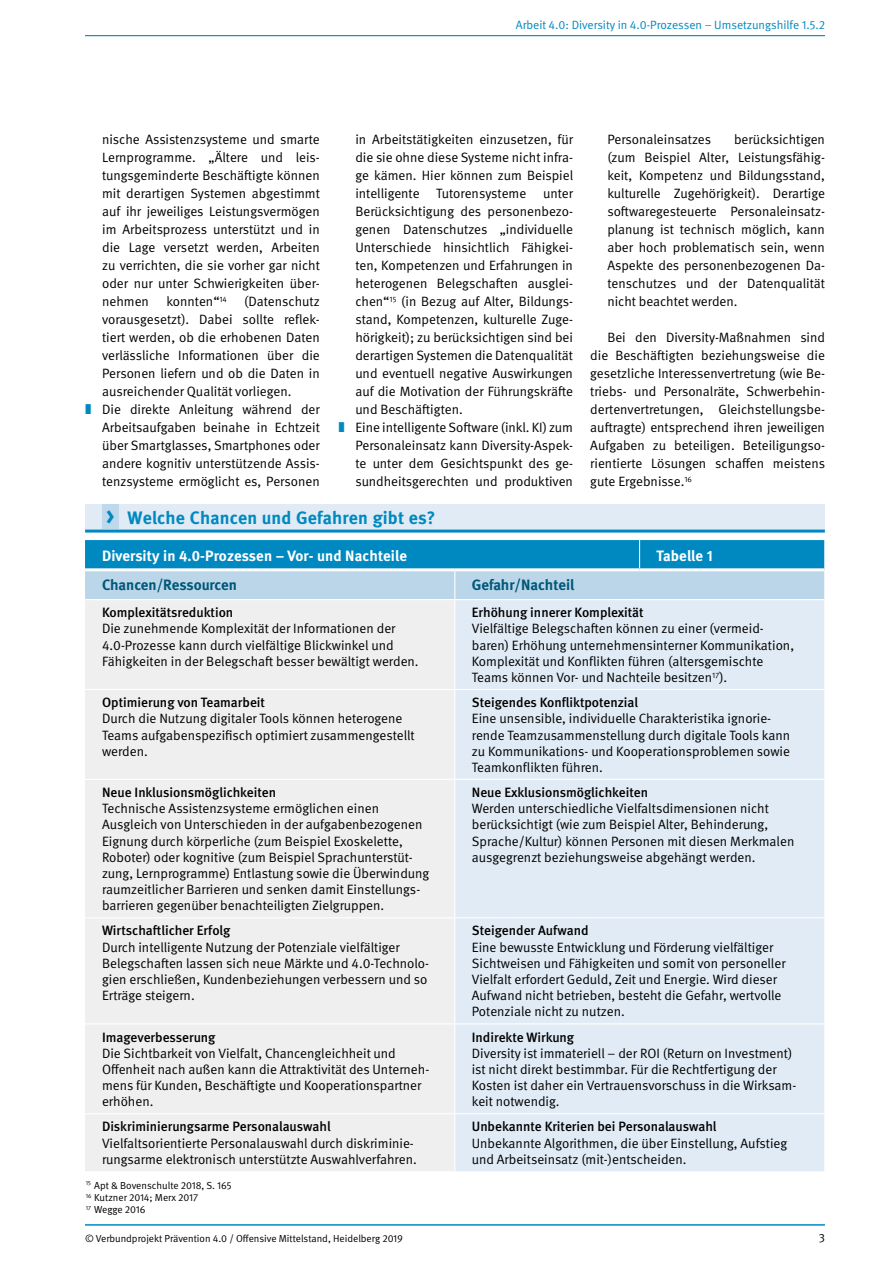
<style>
.page{position:relative;width:893px;height:1263px;background:#fff}
.page>*{position:absolute;margin:0;border:0;box-sizing:border-box;transform-origin:0 0}
.t1{font:700 18px "DGUV Meta";letter-spacing:.01em;color:#0089c0}
.Tab_Head{font:700 15px "DGUV Meta";letter-spacing:.01em;color:#fff}
.Tab_Head-2{font:700 15px "DGUV Meta";letter-spacing:-.005em;color:#005879}
.Tab_P{font:13.5px/18px "DGUV Meta";color:#000}
.P_Fließtext__Einzug{font:13.5px/18px "DGUV Meta";color:#000;text-align:justify}
.Tab_P_ohABst{font:500 13.5px "DGUV Meta";color:#000}
.t2{font:12px "DGUV Meta";color:#0089c0}
.t3{font:12px "DGUV Meta";color:#000}
._02_Quellen_2_Zeiche{font:10.2px "DGUV Meta";color:#000}
.s1{font-size:28.5px}
</style>
<div class="page">
<hr style="left:85px;top:35px;width:740px;height:1px;background:#0089c0">
<hr style="left:85px;top:1224px;width:740px;height:2px;background:#0089c0">
<div style="left:85px;top:504px;width:740px;height:26px;background:#e1ebf5"></div>
<hr style="left:85px;top:530px;width:740px;height:3px;background:#0089c0">
<div style="left:102px;top:504px;width:16px;height:26px;background:#bfd8eb"></div>
<div style="left:85px;top:600px;width:369px;height:571px;background:#efeff0"></div>
<div style="left:455px;top:600px;width:369px;height:571px;background:#e1ebf5"></div>
<hr style="left:85px;top:689px;width:370px;height:1px;background:#fff">
<hr style="left:85px;top:779px;width:370px;height:1px;background:#fff">
<hr style="left:455px;top:779px;width:184px;height:1px;background:#fff">
<hr style="left:639px;top:779px;width:185px;height:1px;background:#fff">
<hr style="left:85px;top:917px;width:370px;height:1px;background:#fff">
<hr style="left:455px;top:917px;width:184px;height:1px;background:#fff">
<hr style="left:639px;top:917px;width:185px;height:1px;background:#fff">
<hr style="left:85px;top:1023px;width:370px;height:1px;background:#fff">
<hr style="left:455px;top:1023px;width:184px;height:1px;background:#fff">
<hr style="left:639px;top:1023px;width:185px;height:1px;background:#fff">
<hr style="left:455px;top:689px;width:184px;height:1px;background:#fff">
<hr style="left:639px;top:689px;width:185px;height:1px;background:#fff">
<hr style="left:85px;top:1113px;width:370px;height:1px;background:#fff">
<hr style="left:455px;top:1113px;width:184px;height:1px;background:#fff">
<hr style="left:639px;top:1113px;width:185px;height:1px;background:#fff">
<svg style="left:85px;top:540px;width:739px;height:60px;background:#67b4d7"></svg>
<p class="t2" style="left:516px;top:18px;width:311px">Arbeit 4.0: Diversity in 4.0-Prozessen – Umsetzungshilfe 1.5.2</p>
<p class="Tab_P" style="left:102px;top:131px;width:219px;text-align:justify">nische Assistenzsysteme und smarte Lernprogramme. „Ältere und leis&shy;tungsgeminderte Beschäftigte können mit derartigen Systemen abgestimmt auf ihr jeweiliges Leistungsvermögen im Arbeitsprozess unterstützt und in die Lage versetzt werden, Arbeiten zu verrichten, die sie vorher gar nicht oder nur unter Schwierigkeiten über&shy;nehmen</p>
<p class="Tab_P" style="left:102px;top:293px;width:219px;text-align:justify;text-indent:142px">(Datenschutz vorausgesetzt). Dabei sollte reflek&shy;tiert werden, ob die erhobenen Daten verlässliche Informationen über die Personen liefern und ob die Daten in ausreichender Qualität vorliegen.</p>
<p class="Tab_P" style="left:102px;top:401px;width:219px;text-align:justify">Die direkte Anleitung während der Arbeitsaufgaben beinahe in Echtzeit über Smartglasses, Smartphones oder andere kognitiv unterstützende Assis&shy;tenzsysteme ermöglicht es, Personen</p>
<p class="Tab_P" style="left:166px;top:293px;width:62px">konnten“<sup>14</sup></p>
<p class="Tab_P" style="left:355px;top:131px;width:219px;text-align:justify">in Arbeitstätigkeiten einzusetzen, für die sie ohne diese Systeme nicht infra&shy;ge kämen. Hier können zum Beispiel intelligente Tutorensysteme unter Berücksichtigung des personenbezo&shy;genen Datenschutzes „individuelle Unterschiede hinsichtlich Fähigkei&shy;ten, Kompetenzen und Erfahrungen in heterogenen Belegschaften ausglei&shy;chen“<sup>15</sup> (in Bezug auf Alter, Bildungs&shy;stand, Kompetenzen, kulturelle Zuge&shy;hörigkeit); zu berücksichtigen sind bei derartigen Systemen die Datenqualität und eventuell negative Auswirkungen auf die Motivation der Führungskräfte und Beschäftigten.</p>
<p class="Tab_P" style="left:355px;top:419px;width:219px;text-align:justify">Eine intelligente Software (inkl. KI) zum Personaleinsatz kann Diversity-Aspek&shy;te unter dem Gesichtspunkt des ge&shy;sundheitsgerechten und produktiven</p>
<p class="Tab_P" style="left:607px;top:131px;width:219px;text-align:justify;text-indent:127px">berücksichtigen (zum Beispiel Alter, Leistungsfähig&shy;keit, Kompetenz und Bildungsstand, kulturelle Zugehörigkeit). Derartige softwaregesteuerte Personaleinsatz&shy;planung ist technisch möglich, kann aber hoch problematisch sein, wenn Aspekte des personenbezogenen Da&shy;tenschutzes und der Datenqualität nicht beachtet werden.</p>
<p class="P_Fließtext__Einzug" style="left:590px;top:329px;width:236px;text-indent:17px">Bei den Diversity-Maßnahmen sind die Beschäftigten beziehungsweise die gesetzliche Interessenvertretung (wie Be&shy;triebs- und Personalräte, Schwerbehin&shy;dertenvertretungen, Gleichstellungsbe&shy;auftragte) entsprechend ihren jeweiligen Aufgaben zu beteiligen. Beteiligungso&shy;rientierte Lösungen schaffen meistens gute Ergebnisse.<sup>16</sup></p>
<p class="Tab_P" style="left:607px;top:131px;width:105px">Personaleinsatzes</p>
<p class="t1" style="left:106px;top:507px;width:331px"><span class="s1">›</span> Welche Chancen und Gefahren gibt es?</p>
<h2 class="Tab_Head" style="left:102px;top:546px;width:307px">Diversity in 4.0-Prozessen – Vor- und Nachteile</h2>
<h2 class="Tab_Head" style="left:657px;top:546px;width:58px">Tabelle 1</h2>
<h2 class="Tab_Head-2" style="left:102px;top:576px;width:136px">Chancen/Ressourcen</h2>
<h2 class="Tab_Head-2" style="left:472px;top:576px;width:104px">Gefahr/Nachteil</h2>
<h2 class="Tab_P_ohABst" style="left:102px;top:605px;width:133px">Komplexitätsreduktion</h2>
<h2 class="Tab_P" style="left:102px;top:621px;width:318px;line-height:16.2px">Die zunehmende Komplexität der Informationen der<br>4.0-Prozesse kann durch vielfältige Blickwinkel und<br>Fähigkeiten in der Belegschaft besser bewältigt werden.</h2>
<h2 class="Tab_P_ohABst" style="left:472px;top:605px;width:173px">Erhöhung innerer Komplexität</h2>
<h2 class="Tab_P" style="left:472px;top:621px;width:324px;line-height:16.2px">Vielfältige Belegschaften können zu einer (vermeid&shy;baren) Erhöhung unternehmensinterner Kommunikation, Komplexität und Konflikten führen (altersgemischte Teams können Vor- und Nachteile besitzen<sup>17</sup>).</h2>
<h2 class="Tab_P_ohABst" style="left:102px;top:695px;width:164px">Optimierung von Teamarbeit</h2>
<h2 class="Tab_P" style="left:102px;top:711px;width:314px;line-height:16.2px">Durch die Nutzung digitaler Tools können heterogene<br>Teams aufgabenspezifisch optimiert zusammengestellt werden.</h2>
<h2 class="Tab_P_ohABst" style="left:102px;top:784px;width:176px">Neue Inklusionsmöglichkeiten</h2>
<h2 class="Tab_P" style="left:102px;top:801px;width:329px;line-height:16.2px">Technische Assistenzsysteme ermöglichen einen Ausgleich von Unterschieden in der aufgabenbezogenen Eignung durch körperliche (zum Beispiel Exoskelette, Roboter) oder kognitive (zum Beispiel Sprachunterstüt&shy;zung, Lernprogramme) Entlastung sowie die Überwindung raumzeitlicher Barrieren und senken damit Einstellungs&shy;barrieren gegenüber benachteiligten Zielgruppen.</h2>
<h2 class="Tab_P_ohABst" style="left:102px;top:923px;width:130px">Wirtschaftlicher Erfolg</h2>
<h2 class="Tab_P" style="left:102px;top:939px;width:329px;line-height:16.2px">Durch intelligente Nutzung der Potenziale vielfältiger Belegschaften lassen sich neue Märkte und 4.0-Technolo&shy;gien erschließen, Kundenbeziehungen verbessern und so Erträge steigern.</h2>
<h2 class="Tab_P_ohABst" style="left:102px;top:1029px;width:115px">Imageverbesserung</h2>
<h2 class="Tab_P" style="left:102px;top:1045px;width:329px;line-height:16.2px">Die Sichtbarkeit von Vielfalt, Chancengleichheit und Offenheit nach außen kann die Attraktivität des Unterneh&shy;mens für Kunden, Beschäftigte und Kooperationspartner erhöhen.</h2>
<h2 class="Tab_P_ohABst" style="left:102px;top:1119px;width:230px">Diskriminierungsarme Personalauswahl</h2>
<h2 class="Tab_P" style="left:102px;top:1135px;width:316px;line-height:16.2px">Vielfaltsorientierte Personalauswahl durch diskriminie&shy;rungsarme elektronisch unterstützte Auswahlverfahren.</h2>
<p class="_02_Quellen_2_Zeiche" style="left:86px;top:1179px;width:147px"><sup>15</sup> Apt &amp; Bovenschulte 2018, S. 165</p>
<p class="_02_Quellen_2_Zeiche" style="left:86px;top:1191px;width:114px"><sup>16</sup> Kutzner 2014; Merx 2017</p>
<p class="_02_Quellen_2_Zeiche" style="left:86px;top:1204px;width:61px"><sup>17</sup> Wegge 2016</p>
<p class="_02_Quellen_2_Zeiche" style="left:85px;top:1233px;width:319px">© Verbundprojekt Prävention 4.0 / Offensive Mittelstand, Heidelberg 2019</p>
<h2 class="Tab_P_ohABst" style="left:472px;top:695px;width:168px">Steigendes Konfliktpotenzial</h2>
<h2 class="Tab_P" style="left:472px;top:711px;width:320px;line-height:16.2px">Eine unsensible, individuelle Charakteristika ignorie&shy;rende Teamzusammenstellung durch digitale Tools kann zu Kommunikations- und Kooperationsproblemen sowie Teamkonflikten führen.</h2>
<h2 class="Tab_P_ohABst" style="left:472px;top:784px;width:178px">Neue Exklusionsmöglichkeiten</h2>
<h2 class="Tab_P" style="left:472px;top:801px;width:324px;line-height:16.2px">Werden unterschiedliche Vielfaltsdimensionen nicht berücksichtigt (wie zum Beispiel Alter, Behinderung, Sprache/Kultur) können Personen mit diesen Merkmalen ausgegrenzt beziehungsweise abgehängt werden.</h2>
<h2 class="Tab_P_ohABst" style="left:472px;top:923px;width:118px">Steigender Aufwand</h2>
<h2 class="Tab_P" style="left:472px;top:939px;width:315px;line-height:16.2px">Eine bewusste Entwicklung und Förderung vielfältiger Sichtweisen und Fähigkeiten und somit von personeller Vielfalt erfordert Geduld, Zeit und Energie. Wird dieser Aufwand nicht betrieben, besteht die Gefahr, wertvolle Potenziale nicht zu nutzen.</h2>
<h2 class="Tab_P_ohABst" style="left:472px;top:1029px;width:104px">Indirekte Wirkung</h2>
<h2 class="Tab_P" style="left:472px;top:1045px;width:326px;line-height:16.2px">Diversity ist immateriell – der ROI (Return on Investment) ist nicht direkt bestimmbar. Für die Rechtfertigung der Kosten ist daher ein Vertrauensvorschuss in die Wirksam&shy;keit notwendig.</h2>
<h2 class="Tab_P_ohABst" style="left:472px;top:1119px;width:246px">Unbekannte Kriterien bei Personalauswahl</h2>
<h2 class="Tab_P" style="left:472px;top:1135px;width:317px;line-height:16.2px">Unbekannte Algorithmen, die über Einstellung, Aufstieg und Arbeitseinsatz (mit-)entscheiden.</h2>
<p class="t3" style="left:819px;top:1231px;width:8px">3</p>
</div>
